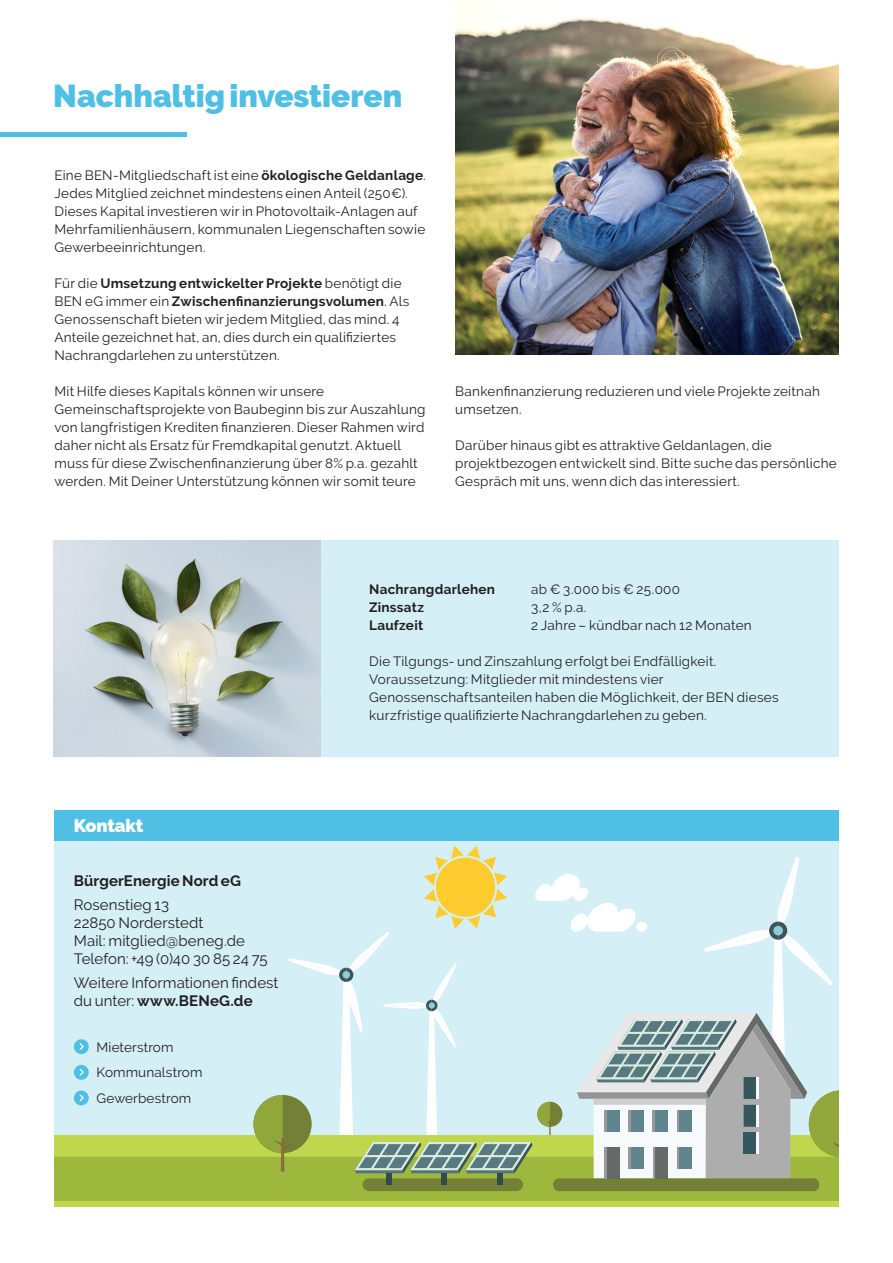
<style>
.page{position:relative;width:893px;height:1263px;background:#fff}
.page>*{position:absolute;margin:0;border:0;box-sizing:border-box;transform-origin:0 0}
.t1{font:900 31.5px "Raleway";color:#50bfe4}
.t2{font:900 18px "Raleway";letter-spacing:-.01em;color:#fff}
.t3{font:15px/18px "Raleway";letter-spacing:.005em;color:#231f20}
.t4{font:700 15px "Raleway";letter-spacing:.005em;color:#231f20}
.t5{font:13.5px/18px "Raleway";letter-spacing:.02em;color:#231f20}
.t6{font:700 13.5px "Raleway";letter-spacing:.02em;color:#231f20}
.s1{font-weight:700}
</style>
<div class="page">
<div style="left:53px;top:540px;width:786px;height:216px;background:#d5eff7"></div>
<hr style="left:0;top:132px;width:186px;height:4px;background:#50bfe4">
<img style="left:455px;top:0;width:384px;height:354px">
<img style="left:53px;top:540px;width:267px;height:216px">
<div style="left:55px;top:810px;width:784px;height:31px;background:#50bfe4"></div>
<svg style="left:55px;top:846px;width:784px;height:360px;background:#c7ddcd"></svg>
<h1 class="t1" style="left:53px;top:78px;width:350px">Nachhaltig investieren</h1>
<p class="t5" style="left:54px;top:166px;width:373px">Eine BEN-Mitgliedschaft ist eine <span class="s1">ökologische Geldanlage</span>.<br>Jedes Mitglied zeichnet mindestens einen Anteil (250€).<br>Dieses Kapital investieren wir in Photovoltaik-Anlagen auf Mehrfamilienhäusern, kommunalen Liegenschaften sowie Gewerbeeinrichtungen.</p>
<p class="t5" style="left:54px;top:274px;width:357px">Für die <span class="s1">Umsetzung entwickelter Projekte</span> benötigt die BEN eG immer ein <span class="s1">Zwischenfinanzierungsvolumen</span>. Als Genossenschaft bieten wir jedem Mitglied, das mind. 4<br>Anteile gezeichnet hat, an, dies durch ein qualifiziertes Nachrangdarlehen zu unterstützen.</p>
<p class="t5" style="left:54px;top:382px;width:373px">Mit Hilfe dieses Kapitals können wir unsere Gemeinschaftsprojekte von Baubeginn bis zur Auszahlung von langfristigen Krediten finanzieren. Dieser Rahmen wird daher nicht als Ersatz für Fremdkapital genutzt. Aktuell muss für diese Zwischenfinanzierung über 8% p.a. gezahlt werden. Mit Deiner Unterstützung können wir somit teure</p>
<p class="t5" style="left:455px;top:382px;width:366px">Bankenfinanzierung reduzieren und viele Projekte zeitnah umsetzen.</p>
<p class="t5" style="left:455px;top:436px;width:383px">Darüber hinaus gibt es attraktive Geldanlagen, die projektbezogen entwickelt sind. Bitte suche das persönliche<br>Gespräch mit uns, wenn dich das interessiert.</p>
<h2 class="t2" style="left:74px;top:815px;width:71px">Kontakt</h2>
<p class="t4" style="left:74px;top:872px;width:169px">BürgerEnergie Nord eG</p>
<p class="t3" style="left:74px;top:896px;width:195px">Rosenstieg 13<br>22850 Norderstedt<br>Mail: mitglied@beneg.de<br>Telefon: +49 (0)40 30 85 24 75</p>
<p class="t3" style="left:74px;top:974px;width:206px">Weitere Informationen findest du unter: <span class="s1">www.BENeG.de</span></p>
<p class="t5" style="left:97px;top:1034px;width:107px;line-height:25.5px">Mieterstrom<br>Kommunalstrom<br>Gewerbestrom</p>
<p class="t6" style="left:369px;top:581px;width:127px">Nachrangdarlehen</p>
<p class="t5" style="left:531px;top:580px;width:150px">ab € 3.000 bis € 25.000</p>
<p class="t6" style="left:369px;top:599px;width:56px">Zinssatz</p>
<p class="t5" style="left:531px;top:598px;width:57px">3,2 % p.a.</p>
<p class="t6" style="left:369px;top:617px;width:56px">Laufzeit</p>
<p class="t5" style="left:531px;top:616px;width:222px">2 Jahre – kündbar nach 12 Monaten</p>
<p class="t5" style="left:369px;top:652px;width:411px">Die Tilgungs- und Zinszahlung erfolgt bei Endfälligkeit.<br>Voraussetzung: Mitglieder mit mindestens vier Genossenschaftsanteilen haben die Möglichkeit, der BEN dieses kurzfristige qualifizierte Nachrangdarlehen zu geben.</p>
</div>
